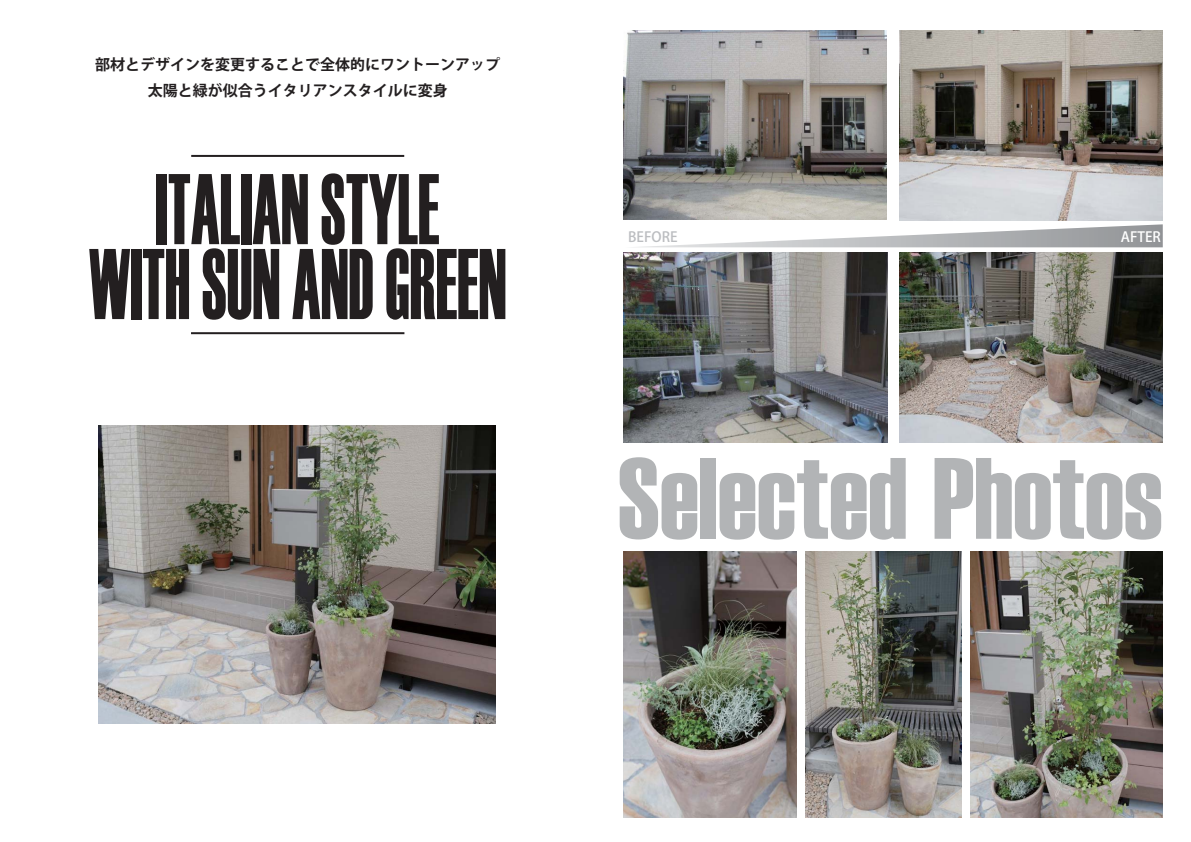
<style>
.page{position:relative;width:1191px;height:842px;background:#fff}
.page>*{position:absolute;margin:0;border:0;box-sizing:border-box;transform-origin:0 0}
.t1{font:115.3px "Haettenschweiler";color:#b2b4b6;scale:.95 1}
.t2{font:100.1px/74.9px "Haettenschweiler";color:#231f20;text-align:center;scale:.65 1}
.t3{font:15px/26.2px "Koz Go Pr 6 N Bold 90 msp RKSJ H";color:#231f20;text-align:center}
.t4{font:14px "Koz Go Pr 6 N Medium 90 msp RKSJ H";color:#bbbdc0}
.t5{font:14px "Koz Go Pr 6 N Medium 90 msp RKSJ H";color:#fff}
</style>
<div class="page">
<img style="left:99px;top:425px;width:396px;height:299px">
<img style="left:970px;top:551px;width:192px;height:266px">
<img style="left:805px;top:551px;width:156px;height:266px">
<hr style="left:191px;top:155px;width:213px;height:2px;background:#231f20">
<hr style="left:191px;top:332px;width:213px;height:2px;background:#231f20">
<img style="left:623px;top:31px;width:263px;height:189px">
<img style="left:899px;top:31px;width:263px;height:189px">
<img style="left:623px;top:252px;width:264px;height:190px">
<img style="left:899px;top:252px;width:263px;height:190px">
<img style="left:623px;top:551px;width:174px;height:266px">
<svg style="left:642px;top:224px;width:520px;height:23px"></svg>
<p class="t3" style="left:95px;top:53px;width:406px">部材とデザインを変更することで全体的にワントーンアップ太陽と緑が似合うイタリアンスタイルに変身</p>
<h2 class="t2" style="left:89px;top:169px;width:644px">ITALIAN STYLE<br>WITH SUN AND GREEN</h2>
<p class="t4" style="left:628px;top:232px;width:51px">BEFORE</p>
<p class="t5" style="left:1120px;top:232px;width:42px">AFTER</p>
<h1 class="t1" style="left:618px;top:437px;width:575px">Selected Photos</h1>
</div>
